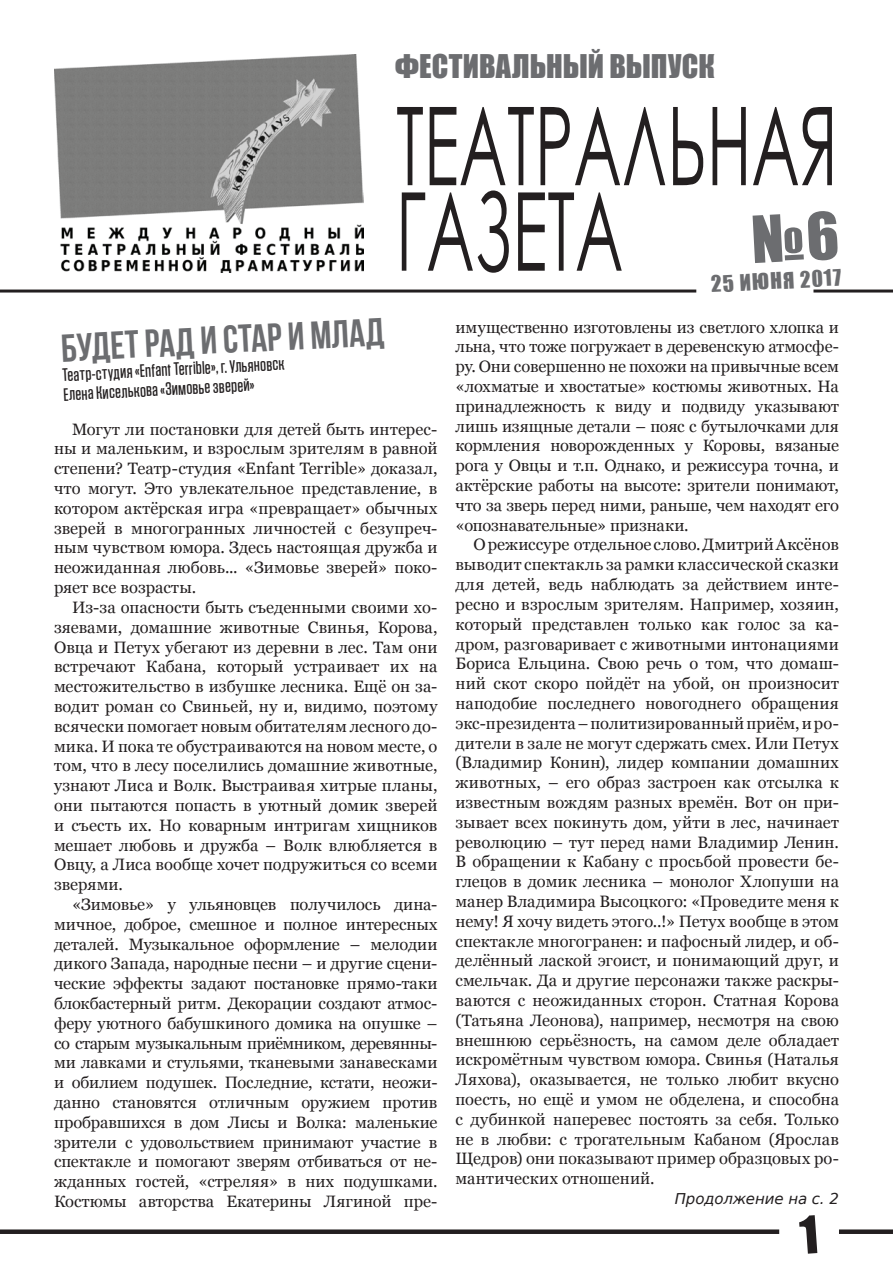
<style>
.page{position:relative;width:893px;height:1263px;background:#fff}
.page>*{position:absolute;margin:0;border:0;box-sizing:border-box;transform-origin:0 0}
.t1{font:108.9px/85.5px "Century Gothic";color:#231f20;scale:.6 1}
.t2{font:700 39px "Bebas Neue";color:#6c6d70}
.t3{font:30px "Impact";letter-spacing:.005em;color:#6c6d70}
.t4{font:21px "Impact";color:#6c6d70}
.t5{font:500 18px/19.5px "Rain Tungsten";color:#231f20}
.t6{font:16.5px/19.8px "Georgia";color:#231f20;text-align:justify}
.t7{font:italic 15px "DejaVu Sans";letter-spacing:-.01em;color:#231f20}
</style>
<div class="page">
<div style="left:0;top:1229px;width:779px;height:5px;background:#231f20"></div>
<div style="left:839px;top:1229px;width:54px;height:5px;background:#231f20"></div>
<hr style="left:0;top:290px;width:696px;height:3px;background:#231f20">
<hr style="left:813px;top:290px;width:80px;height:3px;background:#231f20">
<img style="left:54px;top:54px;width:309px;height:219px">
<h3 class="t3" style="left:395px;top:43px;width:321px">ФЕСТИВАЛЬНЫЙ ВЫПУСК</h3>
<h1 class="t1" style="left:396px;top:101px;width:737px">ТЕАТРАЛЬНАЯ<br>ГАЗЕТА</h1>
<p class="t4" style="left:710px;top:268px;width:132px;rotate:-3deg">25 ИЮНЯ 2017</p>
<h2 class="t2" style="left:60px;top:327px;width:325px;rotate:-3deg">Будет рад и стар и млад</h2>
<p class="t5" style="left:62px;top:365px;width:224px;rotate:-3deg">Театр-студия «Enfant Terrible», г. Ульяновск<br>Елена Киселькова «Зимовье зверей»</p>
<p class="t6" style="left:54px;top:419px;width:385px;text-indent:18px">Могут ли постановки для детей быть интерес&shy;ны и маленьким, и взрослым зрителям в равной степени? Театр-студия «Enfant Terrible» доказал, что могут. Это увлекательное представление, в котором актёрская игра «превращает» обычных зверей в многогранных личностей с безупреч&shy;ным чувством юмора. Здесь настоящая дружба и неожиданная любовь... «Зимовье зверей» поко&shy;ряет все возрасты.</p>
<p class="t6" style="left:54px;top:598px;width:385px;text-indent:18px">Из-за опасности быть съеденными своими хо&shy;зяевами, домашние животные Свинья, Корова, Овца и Петух убегают из деревни в лес. Там они встречают Кабана, который устраивает их на местожительство в избушке лесника. Ещё он за&shy;водит роман со Свиньей, ну и, видимо, поэтому всячески помогает новым обитателям лесного до&shy;мика. И пока те обустраиваются на новом месте, о том, что в лесу поселились домашние животные, узнают Лиса и Волк. Выстраивая хитрые планы, они пытаются попасть в уютный домик зверей и съесть их. Но коварным интригам хищников мешает любовь и дружба – Волк влюбляется в Овцу, а Лиса вообще хочет подружиться со всеми зверями.</p>
<p class="t6" style="left:54px;top:895px;width:385px;text-indent:18px">«Зимовье» у ульяновцев получилось дина&shy;мичное, доброе, смешное и полное интересных деталей. Музыкальное оформление – мелодии дикого Запада, народные песни – и другие сцени&shy;ческие эффекты задают постановке прямо-таки блокбастерный ритм. Декорации создают атмос&shy;феру уютного бабушкиного домика на опушке – со старым музыкальным приёмником, деревянны&shy;ми лавками и стульями, тканевыми занавесками и обилием подушек. Последние, кстати, неожи&shy;данно становятся отличным оружием против пробравшихся в дом Лисы и Волка: маленькие зрители с удовольствием принимают участие в спектакле и помогают зверям отбиваться от не&shy;жданных гостей, «стреляя» в них подушками.<br>Костюмы авторства Екатерины Лягиной пре-</p>
<p class="t6" style="left:455px;top:317px;width:385px">имущественно изготовлены из светлого хлопка и льна, что тоже погружает в деревенскую атмосфе&shy;ру. Они совершенно не похожи на привычные всем «лохматые и хвостатые» костюмы животных. На принадлежность к виду и подвиду указывают лишь изящные детали – пояс с бутылочками для кормления новорожденных у Коровы, вязаные рога у Овцы и т.п. Однако, и режиссура точна, и актёрские работы на высоте: зрители понимают, что за зверь перед ними, раньше, чем находят его «опознавательные» признаки.</p>
<p class="t6" style="left:455px;top:535px;width:385px;text-indent:18px">О режиссуре отдельное слово. Дмитрий Аксёнов выводит спектакль за рамки классической сказки для детей, ведь наблюдать за действием инте&shy;ресно и взрослым зрителям. Например, хозяин, который представлен только как голос за ка&shy;дром, разговаривает с животными интонациями Бориса Ельцина. Свою речь о том, что домаш&shy;ний скот скоро пойдёт на убой, он произносит наподобие последнего новогоднего обращения экс-президента – политизированный приём, и ро&shy;дители в зале не могут сдержать смех. Или Петух (Владимир Конин), лидер компании домашних животных, – его образ застроен как отсылка к известным вождям разных времён. Вот он при&shy;зывает всех покинуть дом, уйти в лес, начинает революцию – тут перед нами Владимир Ленин.<br>В обращении к Кабану с просьбой провести бе&shy;глецов в домик лесника – монолог Хлопуши на манер Владимира Высоцкого: «Проведите меня к нему! Я хочу видеть этого..!» Петух вообще в этом спектакле многогранен: и пафосный лидер, и об&shy;делённый лаской эгоист, и понимающий друг, и смельчак. Да и другие персонажи также раскры&shy;ваются с неожиданных сторон. Статная Корова (Татьяна Леонова), например, несмотря на свою внешнюю серьёзность, на самом деле обладает искромётным чувством юмора. Свинья (Наталья Ляхова), оказывается, не только любит вкусно поесть, но ещё и умом не обделена, и способна с дубинкой наперевес постоять за себя. Только не в любви: с трогательным Кабаном (Ярослав Щедров) они показывают пример образцовых ро&shy;мантических отношений.</p>
<p class="t7" style="left:675px;top:1188px;width:166px">Продолжение на с. 2</p>
</div>
